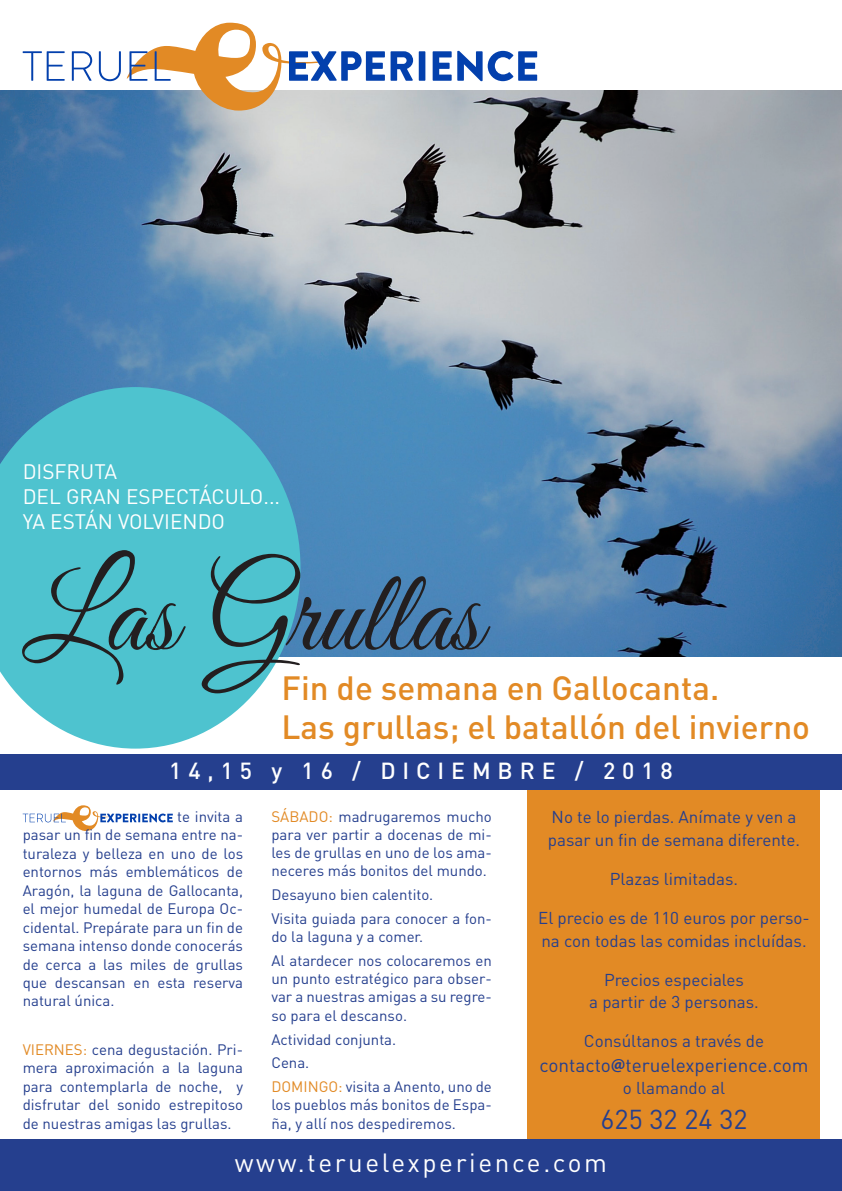
<style>
.page{position:relative;width:842px;height:1191px;background:#fff}
.page>*{position:absolute;margin:0;border:0;box-sizing:border-box;transform-origin:0 0}
.t1{font:117px "Great Vibes";color:#231f20}
.t2{font:500 33.2px "DIN";color:#e28a25}
.t3{font:27px "DIN";color:#253f8e}
.t4{font:26px "DIN";letter-spacing:.1em;color:#fff}
.t5{font:500 23px "DIN";letter-spacing:.3em;color:#fff}
.t6{font:20.7px "DIN";color:#fff}
.t7{font:19px "DIN";color:#253f8e}
.t8{font:17px/22.3px "DIN";color:#253f8e}
.t9{font:15px/18.5px "DIN";color:#253f8e;text-align:justify}
.s1{font-family:"Myriad";font-weight:700}
.s2{color:#e28a25}
</style>
<div class="page">
<div style="left:527px;top:788px;width:292px;height:360px;background:#e28a25"></div>
<img style="left:0;top:91px;width:842px;height:565px">
<div style="left:0;top:1140px;width:842px;height:51px;background:#253f8e"></div>
<svg style="left:0;top:387px;width:300px;height:361px;background:#5bc1d0"></svg>
<svg style="left:391px;top:51px;width:22px;height:30px"></svg>
<div style="left:419px;top:51px;width:6px;height:30px;background:#0340ad"></div>
<svg style="left:433px;top:51px;width:104px;height:30px"></svg>
<svg style="left:23px;top:51px;width:42px;height:30px"></svg>
<svg style="left:72px;top:51px;width:20px;height:30px"></svg>
<svg style="left:99px;top:51px;width:22px;height:30px"></svg>
<svg style="left:127px;top:23px;width:258px;height:88px"></svg>
<div style="left:0;top:754px;width:842px;height:35px;background:#253f8e"></div>
<svg style="left:23px;top:805px;width:150px;height:26px"></svg>
<p class="t6" style="left:23px;top:458px;width:96px">DISFRUTA</p>
<p class="t6" style="left:23px;top:483px;width:259px">DEL GRAN ESPECTÁCULO...</p>
<p class="t6" style="left:23px;top:508px;width:204px">YA ESTÁN VOLVIENDO</p>
<p class="t1" style="left:23px;top:550px;width:460px">Las Grullas</p>
<p class="t2" style="left:282px;top:666px;width:439px">Fin de semana en Gallocanta.</p>
<p class="t2" style="left:282px;top:706px;width:530px">Las grullas; el batallón del invierno</p>
<p class="t5" style="left:169px;top:756px;width:505px">14,15 y 16 / DICIEMBRE / 2018</p>
<p class="t8" style="left:548px;top:806px;width:254px">No te lo pierdas. Anímate y ven a pasar un fin de semana diferente.</p>
<p class="t8" style="left:610px;top:867px;width:130px">Plazas limitadas.</p>
<p class="t8" style="left:538px;top:906px;width:273px">El precio es de 110 euros por perso&shy;na con todas las comidas incluídas.</p>
<p class="t8" style="left:604px;top:968px;width:141px">Precios especiales</p>
<p class="t8" style="left:589px;top:990px;width:171px">a partir de 3 personas.</p>
<p class="t8" style="left:584px;top:1029px;width:182px">Consúltanos a través de</p>
<p class="t7" style="left:539px;top:1053px;width:271px">contacto<span class="s1">@</span>teruelexperience.com</p>
<p class="t8" style="left:623px;top:1076px;width:104px">o llamando al</p>
<p class="t3" style="left:600px;top:1102px;width:149px">625 32 24 32</p>
<p class="t9" style="left:271px;top:807px;width:222px;line-height:18.2px"><span class="s2">SÁBADO:</span> madrugaremos mucho para ver partir a docenas de mi&shy;les de grullas en uno de los ama&shy;neceres más bonitos del mundo.</p>
<p class="t9" style="left:271px;top:885px;width:163px">Desayuno bien calentito.</p>
<p class="t9" style="left:271px;top:909px;width:222px;line-height:18.2px">Visita guiada para conocer a fon&shy;do la laguna y a comer.</p>
<p class="t9" style="left:271px;top:951px;width:222px;line-height:18.2px">Al atardecer nos colocaremos en un punto estratégico para obser&shy;var a nuestras amigas a su regre&shy;so para el descanso.</p>
<p class="t9" style="left:271px;top:1029px;width:126px">Actividad conjunta.</p>
<p class="t9" style="left:271px;top:1053px;width:39px">Cena.</p>
<p class="t9" style="left:271px;top:1077px;width:222px;line-height:18.2px"><span class="s2">DOMINGO:</span> visita a Anento, uno de los pueblos más bonitos de Espa&shy;ña, y allí nos despediremos.</p>
<p class="t9" style="left:23px;top:807px;width:222px;text-indent:155px">te invita a pasar un fin de semana entre na&shy;turaleza y belleza en uno de los entornos más emblemáticos de Aragón, la laguna de Gallocanta, el mejor humedal de Europa Oc&shy;cidental. Prepárate para un fin de semana intenso donde conocerás de cerca a las miles de grullas que descansan en esta reserva natural única.</p>
<p class="t9" style="left:23px;top:1039px;width:222px"><span class="s2">VIERNES:</span> cena degustación. Pri&shy;mera aproximación a la laguna para contemplarla de noche, y disfrutar del sonido estrepitoso de nuestras amigas las grullas.</p>
<p class="t4" style="left:235px;top:1146px;width:374px">www.teruelexperience.com</p>
</div>
